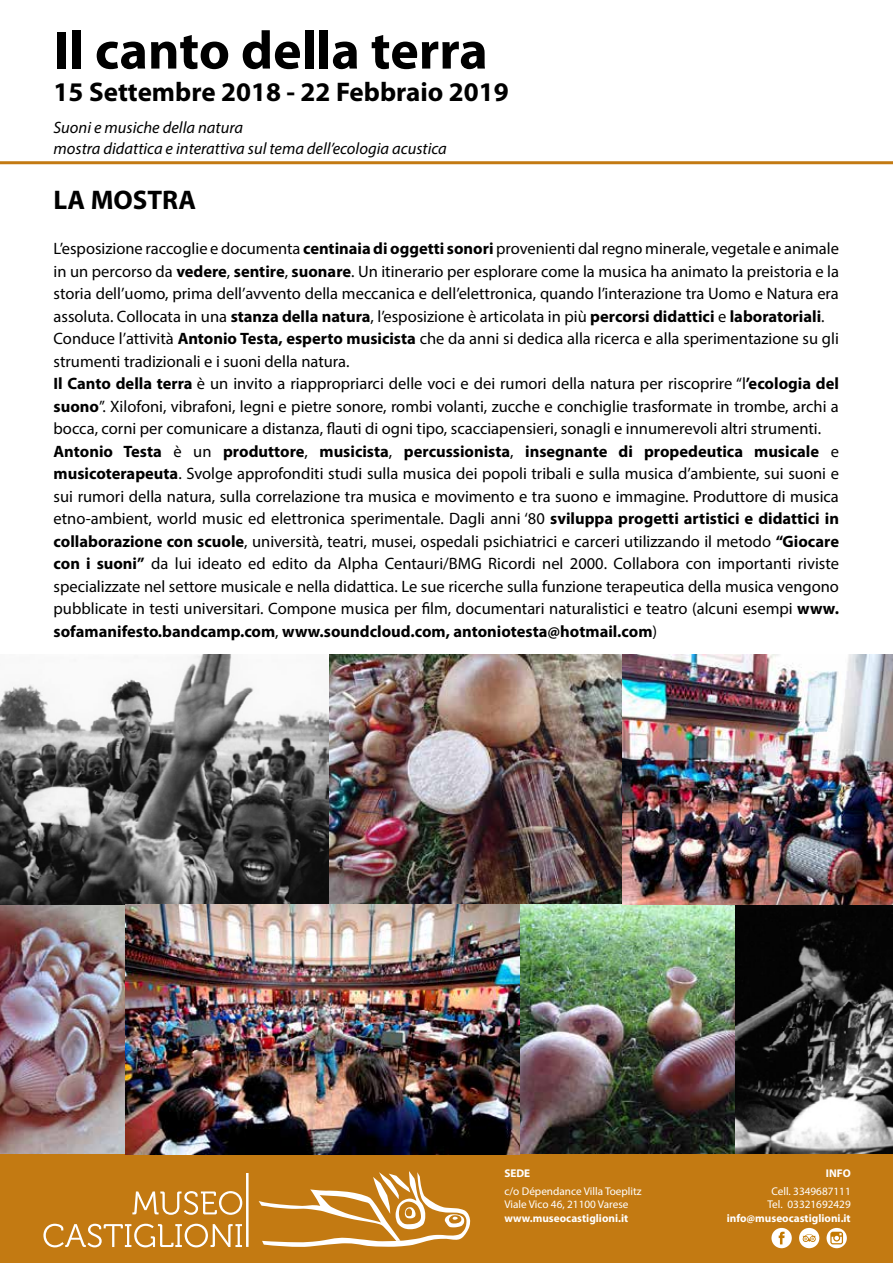
<style>
.page{position:relative;width:893px;height:1263px;background:#fff}
.page>*{position:absolute;margin:0;border:0;box-sizing:border-box;transform-origin:0 0}
.t1{font:700 54px "Myriad Pro";color:#000}
.t2{font:700 27px "Myriad Pro";color:#000}
.t3{font:16.5px/22.5px "Myriad Pro";color:#000}
.t4{font:italic 16.5px/21px "Myriad Pro";color:#000}
.t5{font:11.25px/13.5px "Myriad Pro";color:#fff;text-align:center}
.t6{font:700 11.25px "Myriad Pro";color:#fff}
.s1{font-weight:700}
</style>
<div class="page">
<hr style="left:0;top:161px;width:893px;height:3px;background:#c37a12">
<img style="left:0;top:655px;width:893px;height:499px">
<div style="left:0;top:1154px;width:893px;height:109px;background:#c37a12"></div>
<svg style="left:132px;top:1191px;width:110px;height:24px"></svg>
<svg style="left:43px;top:1224px;width:199px;height:23px"></svg>
<hr style="left:246px;top:1173px;width:3px;height:74px;background:#fff">
<svg style="left:259px;top:1171px;width:211px;height:76px"></svg>
<div style="left:799px;top:1228px;width:20px;height:20px;background:#fff;border-radius:50%"></div>
<div style="left:771px;top:1228px;width:21px;height:20px;background:#fff;border-radius:50%"></div>
<svg style="left:779px;top:1232px;width:6px;height:12px"></svg>
<svg style="left:826px;top:1228px;width:21px;height:20px"></svg>
<svg style="left:830px;top:1232px;width:13px;height:12px"></svg>
<svg style="left:803px;top:1234px;width:13px;height:8px"></svg>
<h1 class="t1" style="left:54px;top:15px;width:436px">Il canto della terra</h1>
<h2 class="t2" style="left:54px;top:74px;width:457px">15 Settembre 2018 - 22 Febbraio 2019</h2>
<p class="t4" style="left:54px;top:116px;width:395px">Suoni e musiche della natura<br>mostra didattica e interattiva sul tema dell’ecologia acustica</p>
<h2 class="t2" style="left:54px;top:182px;width:144px">LA MOSTRA</h2>
<p class="t3" style="left:54px;top:237px;width:787px">L’esposizione raccoglie e documenta <span class="s1">centinaia di oggetti sonori</span> provenienti dal regno minerale, vegetale e animale in un percorso da <span class="s1">vedere</span>, <span class="s1">sentire</span>, <span class="s1">suonare</span>. Un itinerario per esplorare come la musica ha animato la preistoria e la storia dell’uomo, prima dell’avvento della meccanica e dell’elettronica, quando l’interazione tra Uomo e Natura era assoluta. Collocata in una <span class="s1">stanza della natura</span>, l’esposizione è articolata in più <span class="s1">percorsi didattici</span> e <span class="s1">laboratoriali</span>.<br>Conduce l’attività <span class="s1">Antonio Testa, esperto musicista</span> che da anni si dedica alla ricerca e alla sperimentazione su gli strumenti tradizionali e i suoni della natura.<br><span class="s1">Il Canto della terra</span> è un invito a riappropriarci delle voci e dei rumori della natura per riscoprire “l<span class="s1">’ecologia del suono</span>”. Xilofoni, vibrafoni, legni e pietre sonore, rombi volanti, zucche e conchiglie trasformate in trombe, archi a bocca, corni per comunicare a distanza, flauti di ogni tipo, scacciapensieri, sonagli e innumerevoli altri strumenti.<br><span class="s1">Antonio Testa</span> è un <span class="s1">produttore</span>, <span class="s1">musicista</span>, <span class="s1">percussionista</span>, <span class="s1">insegnante di propedeutica musicale</span> e <span class="s1">musicoterapeuta</span>. Svolge approfonditi studi sulla musica dei popoli tribali e sulla musica d’ambiente, sui suoni e sui rumori della natura, sulla correlazione tra musica e movimento e tra suono e immagine. Produttore di musica etno-ambient, world music ed elettronica sperimentale. Dagli anni ‘80 <span class="s1">sviluppa progetti artistici e didattici in collaborazione con scuole</span>, università, teatri, musei, ospedali psichiatrici e carceri utilizzando il metodo <span class="s1">“Giocare con i suoni”</span> da lui ideato ed edito da Alpha Centauri/BMG Ricordi nel 2000. Collabora con importanti riviste specializzate nel settore musicale e nella didattica. Le sue ricerche sulla funzione terapeutica della musica vengono pubblicate in testi universitari. Compone musica per film, documentari naturalistici e teatro (alcuni esempi <span class="s1">www. sofamanifesto.bandcamp.com</span>, <span class="s1">www.soundcloud.com, antoniotesta@hotmail.com</span>)</p>
<p class="t6" style="left:504px;top:1166px;width:27px">SEDE</p>
<p class="t5" style="left:504px;top:1184px;width:139px;text-align:left">c/o Dépendance Villa Toeplitz<br>Viale Vico 46, 21100 Varese</p>
<p class="t6" style="left:504px;top:1210px;width:125px">www.museocastiglioni.it</p>
<p class="t6" style="left:826px;top:1166px;width:26px">INFO</p>
<p class="t5" style="left:767px;top:1184px;width:85px">Cell. 3349687111<br>Tel. 03321692429</p>
<p class="t6" style="left:727px;top:1211px;width:125px">info@museocastiglioni.it</p>
</div>
